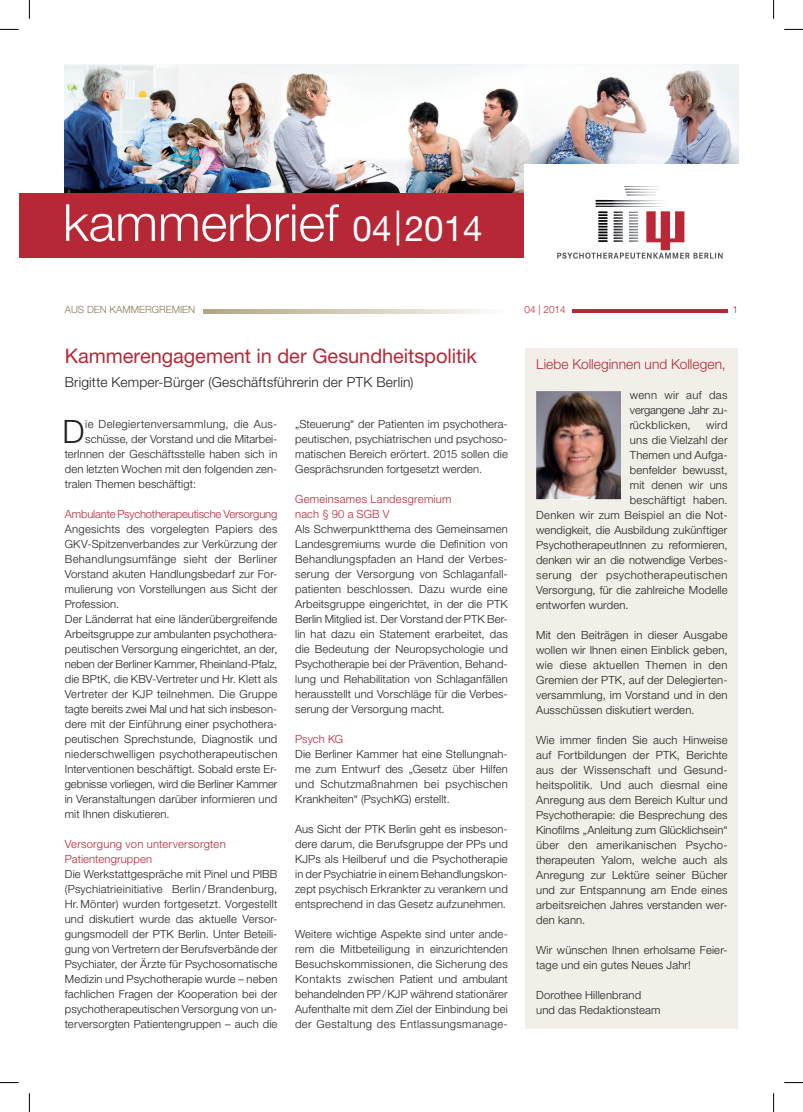
<style>
.page{position:relative;width:803px;height:1112px;background:#fff}
.page>*{position:absolute;margin:0;border:0;box-sizing:border-box;transform-origin:0 0}
.t1{font:300 51.25px "Helvetica Neue LT Std";color:#fff}
.t2{font:300 32.25px "Helvetica Neue LT Std";color:#231f20}
.t3{font:20px "Helvetica Neue LT Std";letter-spacing:-.005em;color:#b72837}
.t4{font:300 13.75px "Helvetica Neue LT Std";letter-spacing:.015em;color:#231f20}
.t5{font:300 13.75px "Helvetica Neue LT Std";letter-spacing:.005em;color:#b72837}
.t6{font:300 11.25px/15px "Helvetica Neue LT Std";letter-spacing:.01em;color:#231f20;text-align:justify}
.t7{font:300 11.25px/15px "Helvetica Neue LT Std";letter-spacing:.01em;color:#b72837}
.t8{font:300 11.25px "Helvetica Neue LT Std";letter-spacing:.03em;color:#231f20}
.t9{font:300 11.25px "Helvetica Neue LT Std";letter-spacing:-.015em;color:#b72837}
.t10{font:300 11.25px "Helvetica Neue LT Std";letter-spacing:.04em;color:#231f20}
.t11{font:300 10px "Helvetica Neue LT Std";color:#8a7758}
.t12{font:300 10px "Helvetica Neue LT Std";color:#b72837}
.s1{font-weight:400;font-size:35px}
</style>
<div class="page">
<hr style="left:572px;top:309px;width:155px;height:4px;background:#b72837">
<div style="left:525px;top:348px;width:213px;height:681px;background:#f1efe8"></div>
<img style="left:536px;top:391px;width:85px;height:108px">
<img style="left:65px;top:65px;width:673px;height:128px">
<svg style="left:203px;top:309px;width:285px;height:4px"></svg>
<div style="left:19px;top:193px;width:733px;height:65px;background:#b72837"></div>
<div style="left:524px;top:164px;width:260px;height:108px;background:#fff"></div>
<svg style="left:0;top:29px;width:19px;height:1px"></svg>
<svg style="left:784px;top:29px;width:19px;height:1px"></svg>
<svg style="left:0;top:1082px;width:19px;height:1px"></svg>
<svg style="left:784px;top:1082px;width:19px;height:1px"></svg>
<svg style="left:29px;top:0;width:1px;height:19px"></svg>
<svg style="left:29px;top:1093px;width:1px;height:18px"></svg>
<svg style="left:773px;top:0;width:1px;height:19px"></svg>
<svg style="left:773px;top:1093px;width:1px;height:18px"></svg>
<h1 class="t1" style="left:63px;top:191px;width:421px">kammerbrief <span class="s1">04 | 2014</span></h1>
<p class="t11" style="left:65px;top:303px;width:132px">AUS DEN KAMMERGREMIEN</p>
<p class="t12" style="left:524px;top:303px;width:43px">04 | 2014</p>
<p class="t12" style="left:732px;top:303px;width:7px">1</p>
<h3 class="t3" style="left:65px;top:344px;width:413px">Kammerengagement in der Gesundheitspolitik</h3>
<p class="t4" style="left:65px;top:373px;width:350px">Brigitte Kemper-Bürger (Geschäftsführerin der PTK Berlin)</p>
<h2 class="t2" style="left:62px;top:411px;width:24px">D</h2>
<p class="t8" style="left:85px;top:417px;width:194px">ie Delegiertenversammlung, die Aus-</p>
<p class="t6" style="left:85px;top:431px;width:194px">schüsse, der Vorstand und die Mitarbei-</p>
<p class="t6" style="left:65px;top:446px;width:214px">terInnen der Geschäftsstelle haben sich in</p>
<p class="t6" style="left:65px;top:461px;width:214px">den letzten Wochen mit den folgenden zen-</p>
<p class="t6" style="left:65px;top:476px;width:133px">tralen Themen beschäftigt:</p>
<p class="t9" style="left:65px;top:507px;width:214px">Ambulante Psychotherapeutische Versorgung</p>
<p class="t6" style="left:65px;top:521px;width:214px;text-align:left">Angesichts des vorgelegten Papiers des GKV-Spitzenverbandes zur Verkürzung der Behandlungsumfänge sieht der Berliner Vorstand akuten Handlungsbedarf zur For&shy;mulierung von Vorstellungen aus Sicht der Profession.<br>Der Länderrat hat eine länderübergreifende Arbeitsgruppe zur ambulanten psychothera&shy;peutischen Versorgung eingerichtet, an der, neben der Berliner Kammer, Rheinland-Pfalz, die BPtK, die KBV-Vertreter und Hr. Klett als Vertreter der KJP teilnehmen. Die Gruppe tagte bereits zwei Mal und hat sich insbeson&shy;dere mit der Einführung einer psychothera&shy;peutischen Sprechstunde, Diagnostik und niederschwelligen psychotherapeutischen Interventionen beschäftigt. Sobald erste Er&shy;gebnisse vorliegen, wird die Berliner Kammer in Veranstaltungen darüber informieren und mit Ihnen diskutieren.</p>
<p class="t7" style="left:65px;top:836px;width:162px">Versorgung von unterversorgten<br>Patientengruppen</p>
<p class="t6" style="left:65px;top:866px;width:214px">Die Werkstattgespräche mit Pinel und PIBB (Psychiatrieinitiative Berlin /Brandenburg, Hr. Mönter) wurden fortgesetzt. Vorgestellt und diskutiert wurde das aktuelle Versor&shy;gungsmodell der PTK Berlin. Unter Beteili&shy;gung von Vertretern der Berufsverbände der Psychiater, der Ärzte für Psychosomatische Medizin und Psychotherapie wurde – neben fachlichen Fragen der Kooperation bei der psychotherapeutischen Versorgung von un&shy;terversorgten Patientengruppen – auch die</p>
<p class="t6" style="left:295px;top:416px;width:214px">„Steuerung“ der Patienten im psychothera&shy;peutischen, psychiatrischen und psychoso&shy;matischen Bereich erörtert. 2015 sollen die Gesprächsrunden fortgesetzt werden.</p>
<p class="t7" style="left:295px;top:491px;width:158px">Gemeinsames Landesgremium nach § 90 a SGB V</p>
<p class="t6" style="left:295px;top:521px;width:214px">Als Schwerpunktthema des Gemeinsamen Landesgremiums wurde die Definition von Behandlungspfaden an Hand der Verbes&shy;serung der Versorgung von Schlaganfall&shy;patienten beschlossen. Dazu wurde eine Arbeitsgruppe eingerichtet, in der die PTK Berlin Mitglied ist. Der Vorstand der PTK Ber&shy;lin hat dazu ein Statement erarbeitet, das die Bedeutung der Neuropsychologie und Psychotherapie bei der Prävention, Behand&shy;lung und Rehabilitation von Schlaganfällen herausstellt und Vorschläge für die Verbes&shy;serung der Versorgung macht.</p>
<p class="t7" style="left:295px;top:731px;width:50px">Psych KG</p>
<p class="t6" style="left:295px;top:746px;width:214px">Die Berliner Kammer hat eine Stellungnah&shy;me zum Entwurf des „Gesetz über Hilfen und Schutzmaßnahmen bei psychischen Krankheiten“ (PsychKG) erstellt.</p>
<p class="t6" style="left:295px;top:821px;width:214px">Aus Sicht der PTK Berlin geht es insbeson&shy;dere darum, die Berufsgruppe der PPs und KJPs als Heilberuf und die Psychotherapie in der Psychiatrie in einem Behandlungskon&shy;zept psychisch Erkrankter zu verankern und entsprechend in das Gesetz aufzunehmen.</p>
<p class="t6" style="left:295px;top:926px;width:214px">Weitere wichtige Aspekte sind unter ande&shy;rem die Mitbeteiligung in einzurichtenden Besuchskommissionen, die Sicherung des Kontakts zwischen Patient und ambulant behandelnden PP/KJP während stationärer Aufenthalte mit dem Ziel der Einbindung bei der Gestaltung des Entlassungsmanage-</p>
<p class="t5" style="left:536px;top:355px;width:191px">Liebe Kolleginnen und Kollegen,</p>
<p class="t6" style="left:630px;top:387px;width:99px">wenn wir auf das vergangene Jahr zu&shy;rückblicken,</p>
<p class="t6" style="left:706px;top:417px;width:23px">wird</p>
<p class="t6" style="left:630px;top:432px;width:99px">uns die Vielzahl der</p>
<p class="t6" style="left:630px;top:447px;width:99px">Themen und Aufga-</p>
<p class="t6" style="left:630px;top:462px;width:99px">benfelder bewusst,</p>
<p class="t6" style="left:630px;top:477px;width:99px">mit denen wir uns</p>
<p class="t6" style="left:630px;top:492px;width:99px">beschäftigt haben.</p>
<p class="t8" style="left:536px;top:508px;width:193px">Denken wir zum Beispiel an die Not-</p>
<p class="t6" style="left:536px;top:522px;width:193px">wendigkeit, die Ausbildung zukünftiger</p>
<p class="t6" style="left:536px;top:537px;width:193px">PsychotherapeutInnen zu reformieren,</p>
<p class="t6" style="left:536px;top:552px;width:193px">denken wir an die notwendige Verbes-</p>
<p class="t10" style="left:536px;top:568px;width:193px">serung der psychotherapeutischen</p>
<p class="t6" style="left:536px;top:582px;width:193px">Versorgung, für die zahlreiche Modelle</p>
<p class="t6" style="left:536px;top:597px;width:94px">entworfen wurden.</p>
<p class="t6" style="left:536px;top:627px;width:193px">Mit den Beiträgen in dieser Ausgabe wollen wir Ihnen einen Einblick geben, wie diese aktuellen Themen in den Gremien der PTK, auf der Delegierten&shy;versammlung, im Vorstand und in den Ausschüssen diskutiert werden.</p>
<p class="t6" style="left:536px;top:732px;width:193px">Wie immer finden Sie auch Hinweise auf Fortbildungen der PTK, Berichte aus der Wissenschaft und Gesund&shy;heitspolitik. Und auch diesmal eine Anregung aus dem Bereich Kultur und Psychotherapie: die Besprechung des Kinofilms „Anleitung zum Glücklichsein“ über den amerikanischen Psycho&shy;therapeuten Yalom, welche auch als Anregung zur Lektüre seiner Bücher und zur Entspannung am Ende eines arbeitsreichen Jahres verstanden wer&shy;den kann.</p>
<p class="t6" style="left:536px;top:942px;width:193px">Wir wünschen Ihnen erholsame Feier&shy;tage und ein gutes Neues Jahr!</p>
<p class="t6" style="left:536px;top:987px;width:126px">Dorothee Hillenbrand und das Redaktionsteam</p>
</div>
